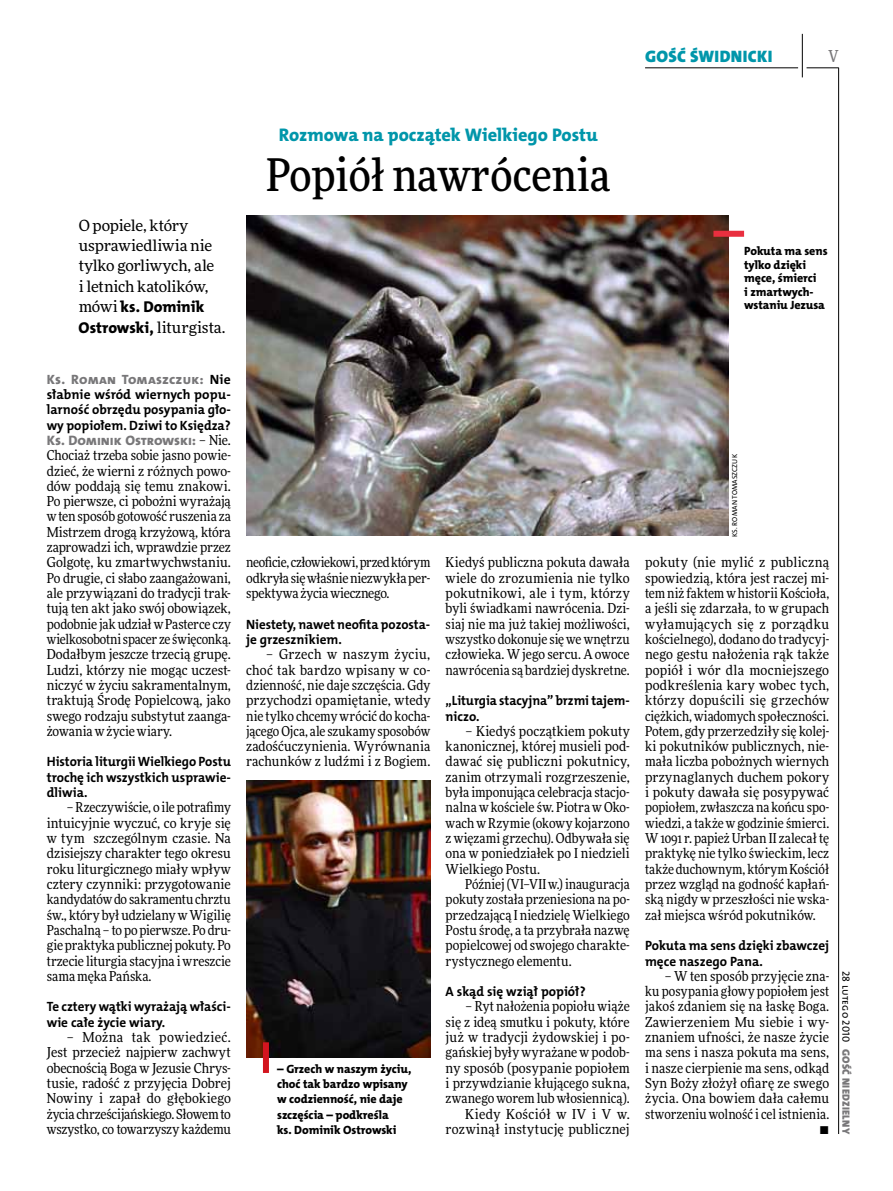
<style>
.page{position:relative;width:893px;height:1191px;background:#fff}
.page>*{position:absolute;margin:0;border:0;box-sizing:border-box;transform-origin:0 0}
.t1{font:500 45px "Freeday Narrow";color:#000}
.t2{font:18.3px "The Mix HP8 Ex Bld";letter-spacing:-.005em;color:#0096aa}
.t3{font:16.65px "The Mix HP9 Blk";letter-spacing:.02em;color:#0096aa}
.t4{font:500 16.5px "Freeday Narrow";color:#787779;scale:.9 1}
.t5{font:15.75px "The Mix HP8 Ex Bld";color:#000}
.t6{font:15.45px/20.4px "Freeday News";letter-spacing:-.01em;color:#000}
.t7{font:13.65px/15.3px "Freeday Narrow News";letter-spacing:.005em;color:#000;text-align:justify}
.t8{font:13.65px "The Mix HP8 Ex Bld";color:#787779}
.t9{font:13.5px/15.3px "The Mix HP7 Bld";letter-spacing:-.005em;color:#000;text-align:justify}
.t10{font:13.5px/15.3px "The Mix HP7 Bld";letter-spacing:-.005em;color:#000;scale:.96 1}
.t11{font:13.5px "The Mix HP8 Ex Bld";letter-spacing:.02em;color:#787779}
.t12{font:12px/13.5px "The Mix HP8 Ex Bld";letter-spacing:-.005em;color:#000}
.t13{font:10.5px "The Mix HP9 Blk";letter-spacing:.025em;color:#787779}
.t14{font:10.5px "The Mix HP5 Plain";color:#000}
.t15{font:7.2px "The Mix HP5 Plain";color:#000}
.s1{font-family:"Freeday News";font-size:15.45px}
.s2{font-family:"The Mix HP8 Ex Bld";font-size:15.75px}
.s3{font-family:"The Mix HP7 Bld";color:#000}
.s4{font-family:"Freeday Narrow News";color:#000}
</style>
<div class="page">
<hr style="left:806px;top:68px;width:33px;height:1px;background:#000">
<hr style="left:645px;top:68px;width:153px;height:1px;background:#000">
<hr style="left:838px;top:68px;width:1px;height:1066px;background:#000">
<hr style="left:802px;top:34px;width:1px;height:43px;background:#000">
<img style="left:246px;top:780px;width:184px;height:277px">
<img style="left:246px;top:215px;width:482px;height:321px">
<div style="left:713px;top:231px;width:31px;height:6px;background:#e92f3f"></div>
<div style="left:263px;top:1042px;width:6px;height:31px;background:#d3151f"></div>
<p class="t3" style="left:645px;top:46px;width:129px">GOŚĆ ŚWIDNICKI</p>
<p class="t4" style="left:828px;top:46px;width:13px">V</p>
<p class="t6" style="left:79px;top:215px;width:137px">O popiele, który usprawiedliwia nie tylko gorliwych, ale i letnich katolików,</p>
<p class="t5" style="left:79px;top:297px;width:127px"><span class="s1">mówi</span> ks. Dominik</p>
<p class="t6" style="left:79px;top:317px;width:148px"><span class="s2">Ostrowski,</span> liturgista.</p>
<p class="t11" style="left:47px;top:370px;width:186px">Ks. Roman Tomaszczuk: <span class="s3">Nie</span></p>
<p class="t9" style="left:47px;top:387px;width:186px">słabnie wśród wiernych popu&shy;larność obrzędu posypania gło&shy;wy popiołem. Dziwi to Księdza?</p>
<p class="t8" style="left:47px;top:431px;width:186px">Ks. Dominik Ostrowski: <span class="s4">– Nie.</span></p>
<p class="t7" style="left:47px;top:447px;width:186px">Chociaż trzeba sobie jasno powie&shy;dzieć, że wierni z różnych powo&shy;dów poddają się temu znakowi.<br>Po pierwsze, ci pobożni wyrażają w ten sposób gotowość ruszenia za Mistrzem drogą krzyżową, która zaprowadzi ich, wprawdzie przez Golgotę, ku zmartwychwstaniu.<br>Po drugie, ci słabo zaangażowani, ale przywiązani do tradycji trak&shy;tują ten akt jako swój obowiązek, podobnie jak udział w Pasterce czy wielkosobotni spacer ze święconką.<br>Dodałbym jeszcze trzecią grupę.<br>Ludzi, którzy nie mogąc uczest&shy;niczyć w życiu sakramentalnym, traktują Środę Popielcową, jako swego rodzaju substytut zaanga&shy;żowania w życie wiary.</p>
<p class="t9" style="left:47px;top:754px;width:186px">Historia liturgii Wielkiego Postu trochę ich wszystkich usprawie&shy;dliwia.</p>
<p class="t7" style="left:47px;top:799px;width:186px;text-indent:20px">– Rzeczywiście, o ile potrafimy intuicyjnie wyczuć, co kryje się w tym szczególnym czasie. Na dzisiejszy charakter tego okresu roku liturgicznego miały wpływ cztery czynniki: przygotowanie kandydatów do sakramentu chrztu św., który był udzielany w Wigilię Paschalną – to po pierwsze. Po dru&shy;gie praktyka publicznej pokuty. Po trzecie liturgia stacyjna i wreszcie sama męka Pańska.</p>
<p class="t9" style="left:47px;top:999px;width:186px">Te cztery wątki wyrażają właści&shy;wie całe życie wiary.</p>
<p class="t7" style="left:47px;top:1029px;width:186px;text-indent:20px">– Można tak powiedzieć.<br>Jest przecież najpierw zachwyt obecnością Boga w Jezusie Chrys&shy;tusie, radość z przyjęcia Dobrej Nowiny i zapał do głębokiego życia chrześcijańskiego. Słowem to wszystko, co towarzyszy każdemu</p>
<h2 class="t2" style="left:279px;top:123px;width:320px">Rozmowa na początek Wielkiego Postu</h2>
<h1 class="t1" style="left:266px;top:147px;width:346px">Popiół nawrócenia</h1>
<p class="t7" style="left:246px;top:555px;width:186px">neoficie, człowiekowi, przed którym odkryła się właśnie niezwykła per&shy;spektywa życia wiecznego.</p>
<p class="t10" style="left:246px;top:616px;width:193px">Niestety, nawet neofita pozosta&shy;je grzesznikiem.</p>
<p class="t7" style="left:246px;top:646px;width:186px;text-indent:20px">– Grzech w naszym życiu, choć tak bardzo wpisany w co&shy;dzienność, nie daje szczęścia. Gdy przychodzi opamiętanie, wtedy nie tylko chcemy wrócić do kocha&shy;jącego Ojca, ale szukamy sposobów zadośćuczynienia. Wyrównania rachunków z ludźmi i z Bogiem.</p>
<p class="t12" style="left:277px;top:1061px;width:136px;line-height:15.3px">– Grzech w naszym życiu, choć tak bardzo wpisany w codzienność, nie daje szczęścia – podkreśla<br>ks. Dominik Ostrowski</p>
<p class="t7" style="left:446px;top:555px;width:186px">Kiedyś publiczna pokuta dawała wiele do zrozumienia nie tylko pokutnikowi, ale i tym, którzy byli świadkami nawrócenia. Dzi&shy;siaj nie ma już takiej możliwości, wszystko dokonuje się we wnętrzu człowieka. W jego sercu. A owoce nawrócenia są bardziej dyskretne.</p>
<p class="t10" style="left:446px;top:693px;width:193px">„Liturgia stacyjna” brzmi tajem&shy;niczo.</p>
<p class="t7" style="left:446px;top:723px;width:186px;text-indent:20px">– Kiedyś początkiem pokuty kanonicznej, której musieli pod&shy;dawać się publiczni pokutnicy, zanim otrzymali rozgrzeszenie, była imponująca celebracja stacjo&shy;nalna w kościele św. Piotra w Oko&shy;wach w Rzymie (okowy kojarzono z więzami grzechu). Odbywała się ona w poniedziałek po I niedzieli Wielkiego Postu.</p>
<p class="t7" style="left:446px;top:876px;width:186px;text-indent:20px">Później (VI–VII w.) inauguracja pokuty została przeniesiona na po&shy;przedzającą I niedzielę Wielkiego Postu środę, a ta przybrała nazwę popielcowej od swojego charakte&shy;rystycznego elementu.</p>
<p class="t9" style="left:446px;top:984px;width:142px">A skąd się wziął popiół?</p>
<p class="t7" style="left:446px;top:998px;width:186px;text-align:right">– Ryt nałożenia popiołu wiąże<br>się z ideą smutku i pokuty, które już w tradycji żydowskiej i po&shy;gańskiej były wyrażane w podob&shy;ny sposób (posypanie popiołem i przywdzianie kłującego sukna, zwanego worem lub włosiennicą).<br>Kiedy Kościół w IV i V w. rozwinął instytucję publicznej</p>
<p class="t12" style="left:744px;top:244px;width:85px">Pokuta ma sens tylko dzięki męce, śmierci<br>i zmartwych&shy;wstaniu Jezusa</p>
<p class="t15" style="left:730px;top:537px;width:83px;rotate:-90deg">Ks. Roman Tomaszczuk</p>
<p class="t7" style="left:645px;top:555px;width:186px">pokuty (nie mylić z publiczną spowiedzią, która jest raczej mi&shy;tem niż faktem w historii Kościoła, a jeśli się zdarzała, to w grupach wyłamujących się z porządku kościelnego), dodano do tradycyj&shy;nego gestu nałożenia rąk także popiół i wór dla mocniejszego podkreślenia kary wobec tych, którzy dopuścili się grzechów ciężkich, wiadomych społeczności.<br>Potem, gdy przerzedziły się kolej&shy;ki pokutników publicznych, nie&shy;mała liczba pobożnych wiernych przynaglanych duchem pokory i pokuty dawała się posypywać popiołem, zwłaszcza na końcu spo&shy;wiedzi, a także w godzinie śmierci.<br>W 1091 r. papież Urban II zalecał tę praktykę nie tylko świeckim, lecz także duchownym, którym Kościół przez wzgląd na godność kapłań&shy;ską nigdy w przeszłości nie wska&shy;zał miejsca wśród pokutników.</p>
<p class="t9" style="left:645px;top:938px;width:186px">Pokuta ma sens dzięki zbawczej męce naszego Pana.</p>
<p class="t7" style="left:645px;top:968px;width:186px;text-align:right">– W ten sposób przyjęcie zna-<br>ku posypania głowy popiołem jest jakoś zdaniem się na łaskę Boga.<br>Zawierzeniem Mu siebie i wy&shy;znaniem ufności, że nasze życie ma sens i nasza pokuta ma sens, i nasze cierpienie ma sens, odkąd<br>Syn Boży złożył ofiarę ze swego życia. Ona bowiem dała całemu stworzeniu wolność i cel istnienia. •</p>
<p class="t14" style="left:853px;top:971px;width:73px;rotate:90deg">28 lutego 2010</p>
<p class="t13" style="left:853px;top:1049px;width:86px;rotate:90deg">GOŚĆ NIEDZIELNY</p>
</div>
